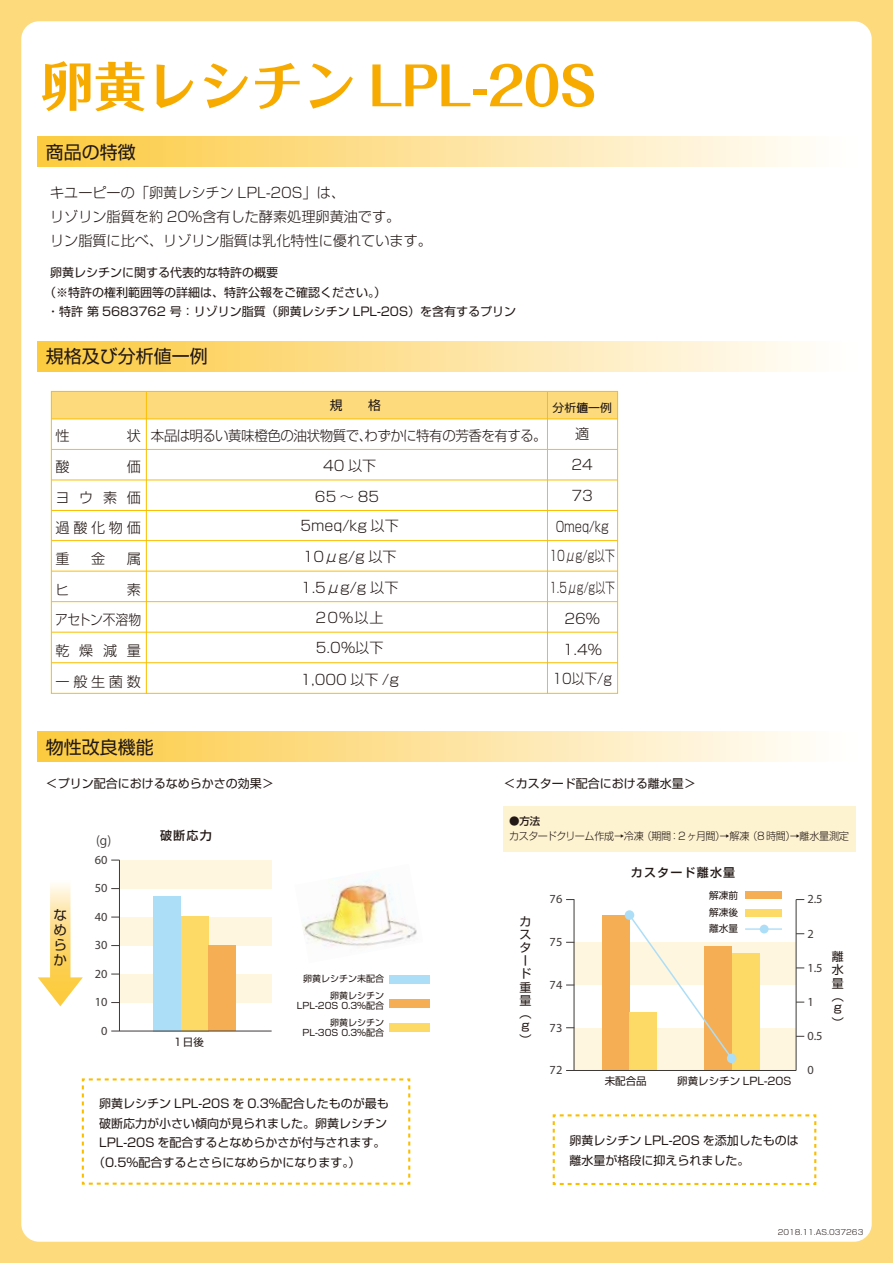
<style>
.page{position:relative;width:893px;height:1263px;background:#fddb7c}
.page>*{position:absolute;margin:0;border:0;box-sizing:border-box;transform-origin:0 0}
.t1{font:700 52.5px "Folk Pro";color:#f7ab00}
.t2{font:18px "Shin Go Pr 6";color:#221815}
.t3{font:300 14.1px/30.8px "Shin Go Pr 6";color:#221815;text-align:justify}
.t4{font:300 14.1px "Shin Go Pr 6";letter-spacing:-.03em;color:#221815;scale:.95 1}
.t5{font:300 14.1px/30.6px "Shin Go Pr 6";color:#221815;text-align:center;scale:.7 1}
.t6{font:300 14.1px "Shin Go Pr 6";color:#221815;scale:.73 1}
.t7{font:300 14.1px "Shin Go Pr 6";color:#221815;scale:.8 1}
.t8{font:300 14.1px "Shin Go Pr 6";color:#221815;scale:.9 1}
.t9{font:13.5px/14.9px "Shin Go Pr 6 N";color:#221815;text-align:justify}
.t10{font:12.9px "Shin Go Pr 6";color:#221815}
.t11{font:12.45px "Myriad Pro";color:#3e3a39}
.t12{font:12.45px "Koz Go Pr 6 N";color:#3e3a39}
.t13{font:12px/19.5px "Shin Go Pr 6";color:#221815}
.t14{font:12px/13.2px "Shin Go Pr 6 N";color:#221815}
.t15{font:500 12px "Shin Go Pr 6 N";letter-spacing:.1em;color:#221815}
.t16{font:11.25px "Shin Go Pr 6";color:#221815;scale:1.06 1}
.t17{font:300 11.25px "Shin Go Pr 6";color:#221815}
.t18{font:300 10.5px "Shin Go Pr 6";letter-spacing:-.04em;color:#221815;scale:.96 1}
.t19{font:10.5px "Shin Go Pr 6";color:#221815}
.t20{font:500 10.5px "Shin Go Pr 6";color:#221815}
.t21{font:9.6px/16.5px "Shin Go Pr 6";color:#221815;text-align:justify}
.t22{font:9px/16.5px "Shin Go Pr 6";color:#221815;text-align:right}
.t23{font:300 7.5px "Shin Go Pr 6";color:#221815}
</style>
<div class="page">
<div style="left:21px;top:21px;width:851px;height:1221px;background:#fff;border-radius:18px"></div>
<div style="left:504px;top:807px;width:352px;height:45px;background:#fef3d1"></div>
<svg style="left:50px;top:390px;width:569px;height:304px"></svg>
<div style="left:37px;top:731px;width:821px;height:30px;background:linear-gradient(to right,#fcc93e,#fff)"></div>
<div style="left:37px;top:137px;width:821px;height:29px;background:linear-gradient(to right,#fcc93e,#fff)"></div>
<div style="left:37px;top:341px;width:821px;height:30px;background:linear-gradient(to right,#fcc93e,#fff)"></div>
<div style="left:574px;top:942px;width:222px;height:43px;background:#fef6df"></div>
<div style="left:574px;top:1028px;width:222px;height:42px;background:#fef6df"></div>
<hr style="left:745px;top:928px;width:37px;height:2px;background:#addef8">
<div style="left:760px;top:925px;width:9px;height:8px;background:#addef8;border-radius:50%"></div>
<div style="left:745px;top:891px;width:37px;height:8px;background:#f6ae54"></div>
<div style="left:745px;top:909px;width:37px;height:8px;background:#fdd965"></div>
<div style="left:602px;top:915px;width:27px;height:155px;background:#f6ae54"></div>
<div style="left:629px;top:1012px;width:28px;height:58px;background:#fdd965"></div>
<div style="left:704px;top:946px;width:28px;height:124px;background:#f6ae54"></div>
<div style="left:732px;top:953px;width:27px;height:117px;background:#fdd965"></div>
<svg style="left:625px;top:910px;width:9px;height:10px"></svg>
<div style="left:727px;top:1054px;width:9px;height:9px;background:#addef8;border-radius:50%"></div>
<svg style="left:627px;top:913px;width:107px;height:146px"></svg>
<svg style="left:552px;top:1114px;width:265px;height:72px"></svg>
<hr style="left:566px;top:1070px;width:230px;height:1px;background:#3e3a39">
<hr style="left:574px;top:899px;width:1px;height:171px;background:#3e3a39">
<hr style="left:796px;top:899px;width:1px;height:171px;background:#3e3a39">
<div style="left:389px;top:975px;width:40px;height:9px;background:#addef8"></div>
<div style="left:389px;top:999px;width:40px;height:8px;background:#f6ae54"></div>
<div style="left:389px;top:1023px;width:40px;height:8px;background:#fdd965"></div>
<div style="left:119px;top:860px;width:153px;height:28px;background:#fef6df"></div>
<div style="left:119px;top:917px;width:153px;height:28px;background:#fef6df"></div>
<div style="left:119px;top:974px;width:153px;height:28px;background:#fef6df"></div>
<div style="left:153px;top:896px;width:28px;height:135px;background:#addef8"></div>
<div style="left:181px;top:916px;width:27px;height:115px;background:#fdd965"></div>
<div style="left:208px;top:946px;width:28px;height:85px;background:#f6ae54"></div>
<svg style="left:81px;top:1078px;width:330px;height:107px"></svg>
<svg style="left:38px;top:883px;width:45px;height:123px"></svg>
<img style="left:302px;top:874px;width:115px;height:74px">
<hr style="left:111px;top:1031px;width:161px;height:1px;background:#3e3a39">
<hr style="left:119px;top:860px;width:1px;height:171px;background:#3e3a39">
<h1 class="t1" style="left:41px;top:41px;width:556px">卵黄レシチン LPL-20S</h1>
<h2 class="t2" style="left:46px;top:137px;width:91px">商品の特徴</h2>
<p class="t3" style="left:50px;top:180px;width:383px;line-height:24px;text-align:left">キユーピーの「卵黄レシチン LPL-20S」は、<br>リゾリン脂質を約 20％含有した酵素処理卵黄油です。<br>リン脂質に比べ、リゾリン脂質は乳化特性に優れています。</p>
<p class="t13" style="left:44px;top:262px;width:474px;text-indent:6px">卵黄レシチンに関する代表的な特許の概要<br>（※特許の権利範囲等の詳細は、特許公報をご確認ください。）<br>・特許 第 5683762 号：リゾリン脂質（卵黄レシチン LPL-20S）を含有するプリン</p>
<h2 class="t2" style="left:46px;top:342px;width:163px">規格及び分析値一例</h2>
<p class="t3" style="left:56px;top:419px;width:16px">性</p>
<p class="t3" style="left:127px;top:419px;width:16px">状</p>
<p class="t3" style="left:56px;top:450px;width:16px">酸</p>
<p class="t3" style="left:56px;top:450px;width:87px;text-indent:71px">価ヨウ素価過酸化物価重</p>
<p class="t3" style="left:91px;top:542px;width:16px">金</p>
<p class="t3" style="left:127px;top:542px;width:16px">属</p>
<p class="t3" style="left:55px;top:573px;width:88px;text-indent:72px">素アセトン不溶物乾燥減量一般生菌数</p>
<p class="t3" style="left:56px;top:573px;width:16px">ヒ</p>
<p class="t10" style="left:330px;top:394px;width:14px">規</p>
<p class="t10" style="left:368px;top:394px;width:14px">格</p>
<p class="t16" style="left:553px;top:399px;width:57px">分析値一例</p>
<p class="t17" style="left:577px;top:398px;width:13px">適</p>
<p class="t3" style="left:575px;top:417px;width:16px">適</p>
<p class="t4" style="left:151px;top:424px;width:418px">本品は明るい黄味橙色の油状物質で、わずかに特有の芳香を有する。</p>
<p class="t3" style="left:323px;top:449px;width:55px">40 以下</p>
<p class="t3" style="left:315px;top:480px;width:66px">65 ～ 85</p>
<p class="t3" style="left:301px;top:509px;width:100px">5meq/kg 以下<br>10μg/g 以下</p>
<p class="t3" style="left:301px;top:571px;width:99px">1.5μg/g 以下</p>
<p class="t3" style="left:316px;top:601px;width:70px">20％以上</p>
<p class="t3" style="left:316px;top:631px;width:69px">5.0％以下</p>
<p class="t3" style="left:572px;top:448px;width:23px">24</p>
<p class="t3" style="left:572px;top:479px;width:23px">73</p>
<p class="t7" style="left:556px;top:515px;width:68px">0meq/kg</p>
<p class="t6" style="left:549px;top:544px;width:92px">10μg/g以下</p>
<p class="t5" style="left:549px;top:571px;width:96px">1.5μg/g以下<br>26％</p>
<p class="t3" style="left:563px;top:633px;width:41px">1.4％</p>
<p class="t3" style="left:300px;top:663px;width:100px">1,000 以下 /g</p>
<p class="t8" style="left:552px;top:667px;width:68px">10以下/g</p>
<h2 class="t2" style="left:46px;top:732px;width:109px">物性改良機能</h2>
<p class="t13" style="left:46px;top:773px;width:229px">＜プリン配合におけるなめらかさの効果＞</p>
<p class="t13" style="left:504px;top:773px;width:193px">＜カスタード配合における離水量＞</p>
<p class="t9" style="left:54px;top:907px;width:14px">なめらか</p>
<p class="t12" style="left:96px;top:833px;width:17px">(g)</p>
<p class="t11" style="left:95px;top:852px;width:14px">60</p>
<p class="t11" style="left:95px;top:880px;width:14px">50</p>
<p class="t11" style="left:95px;top:909px;width:14px">40</p>
<p class="t11" style="left:95px;top:937px;width:14px">30</p>
<p class="t11" style="left:95px;top:966px;width:14px">20</p>
<p class="t11" style="left:95px;top:994px;width:14px">10</p>
<p class="t11" style="left:101px;top:1023px;width:8px">0</p>
<p class="t15" style="left:160px;top:826px;width:53px">破断応力</p>
<p class="t19" style="left:172px;top:1033px;width:33px">１日後</p>
<p class="t22" style="left:303px;top:970px;width:82px">卵黄レシチン未配合卵黄レシチン</p>
<p class="t22" style="left:297px;top:997px;width:89px">LPL-20S 0.3％配合卵黄レシチン</p>
<p class="t22" style="left:302px;top:1024px;width:83px">PL-30S 0.3％配合</p>
<p class="t13" style="left:99px;top:1093px;width:291px">卵黄レシチン LPL-20S を 0.3％配合したものが最も</p>
<p class="t13" style="left:99px;top:1112px;width:289px">破断応力が小さい傾向が見られました。卵黄レシチン</p>
<p class="t13" style="left:99px;top:1132px;width:288px">LPL-20S を配合するとなめらかさが付与されます。</p>
<p class="t13" style="left:93px;top:1151px;width:269px">（0.5％配合するとさらになめらかになります。）</p>
<p class="t20" style="left:509px;top:812px;width:33px">●方法</p>
<p class="t18" style="left:509px;top:827px;width:355px">カスタードクリーム作成→冷凍（期間：2ヶ月間）→解凍（8 時間）→離水量測定</p>
<p class="t14" style="left:519px;top:914px;width:13px">カスタード重量（</p>
<p class="t14" style="left:519px;top:1017px;width:13px;line-height:14.9px">ｇ）</p>
<p class="t11" style="left:550px;top:891px;width:14px">76</p>
<p class="t11" style="left:550px;top:934px;width:14px">75</p>
<p class="t11" style="left:550px;top:977px;width:14px">74</p>
<p class="t11" style="left:550px;top:1020px;width:14px">73</p>
<p class="t11" style="left:550px;top:1062px;width:14px">72</p>
<p class="t15" style="left:631px;top:862px;width:106px">カスタード離水量</p>
<p class="t21" style="left:709px;top:886px;width:30px">解凍前解凍後離水量</p>
<p class="t19" style="left:605px;top:1073px;width:43px">未配合品</p>
<p class="t19" style="left:677px;top:1073px;width:116px">卵黄レシチン LPL-20S</p>
<p class="t11" style="left:807px;top:891px;width:17px">2.5</p>
<p class="t11" style="left:807px;top:926px;width:8px">2</p>
<p class="t11" style="left:807px;top:960px;width:17px">1.5</p>
<p class="t11" style="left:807px;top:994px;width:8px">1</p>
<p class="t11" style="left:807px;top:1028px;width:17px">0.5</p>
<p class="t14" style="left:832px;top:949px;width:13px;text-align:justify">離水量（</p>
<p class="t14" style="left:832px;top:999px;width:13px;line-height:14.9px">ｇ）</p>
<p class="t11" style="left:807px;top:1062px;width:8px">0</p>
<p class="t13" style="left:569px;top:1130px;width:231px">卵黄レシチン LPL-20S を添加したものは離水量が格段に抑えられました。</p>
<p class="t23" style="left:778px;top:1226px;width:87px">2018.11.AS.037263</p>
</div>
